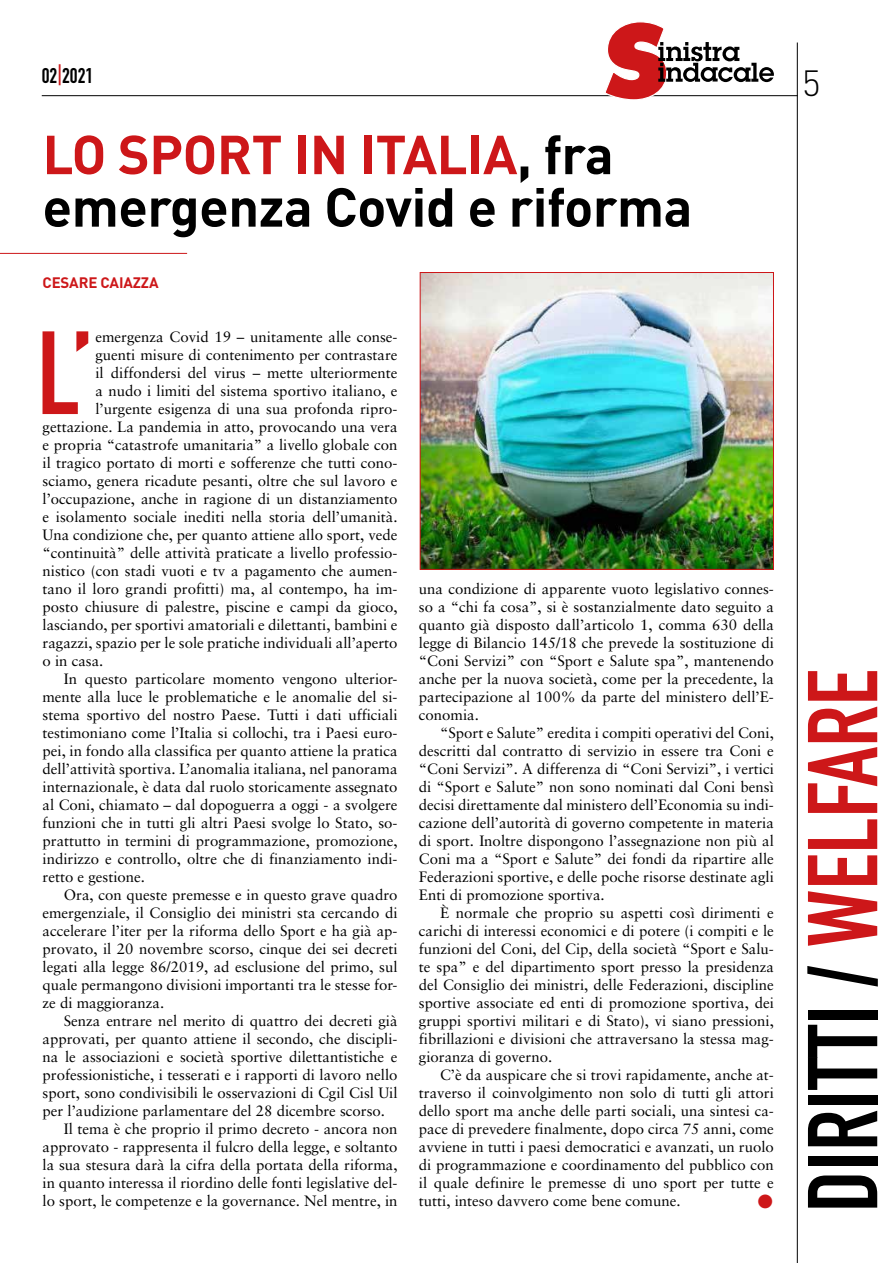
<style>
.page{position:relative;width:893px;height:1263px;background:#fff}
.page>*{position:absolute;margin:0;border:0;box-sizing:border-box;transform-origin:0 0}
.t1{font:116.1px "DIN Engschrift Std";color:#cd1719}
.t2{font:97.35px "DIN Engschrift Std";color:#000}
.t3{font:700 54px/52.5px "DIN";letter-spacing:-.01em;color:#000}
.t4{font:300 36px "DIN";color:#000}
.t5{font:21px "DIN Engschrift Std";color:#000}
.t6{font:15px/18px "Sabon";color:#000;text-align:justify}
.t7{font:700 15px "DIN";letter-spacing:-.01em;color:#cd1719}
.t8{font:15px "Zapf Dingbats IT Cby BT";color:#cd1719}
.s1{color:#cd1719}
</style>
<div class="page">
<hr style="left:42px;top:95px;width:756px;height:1px;background:#000">
<svg style="left:603px;top:22px;width:171px;height:78px"></svg>
<hr style="left:797px;top:43px;width:1px;height:1220px;background:#000">
<hr style="left:0;top:253px;width:187px;height:1px;background:#cd1719">
<img style="left:422px;top:274px;width:350px;height:294px">
<div style="left:420px;top:272px;width:354px;height:298px;border:1px solid #cd1719"></div>
<h3 class="t5" style="left:42px;top:63px;width:53px">02<span class="s1">|</span>2021</h3>
<h3 class="t4" style="left:802px;top:61px;width:20px">5</h3>
<h3 class="t3" style="left:43px;top:126px;width:651px"><span class="s1">LO SPORT IN ITALIA</span>, fra emergenza Covid e riforma</h3>
<p class="t7" style="left:43px;top:273px;width:118px">CESARE CAIAZZA</p>
<h1 class="t1" style="left:37px;top:305px;width:58px">L’</h1>
<p class="t6" style="left:95px;top:328px;width:304px">emergenza Covid 19 – unitamente alle conse-</p>
<p class="t6" style="left:95px;top:346px;width:304px">guenti misure di contenimento per contrastare</p>
<p class="t6" style="left:95px;top:364px;width:304px">il diffondersi del virus – mette ulteriormente</p>
<p class="t6" style="left:95px;top:382px;width:304px">a nudo i limiti del sistema sportivo italiano, e</p>
<p class="t6" style="left:95px;top:400px;width:304px">l’urgente esigenza di una sua profonda ripro-</p>
<p class="t6" style="left:43px;top:418px;width:357px">gettazione. La pandemia in atto, provocando una vera</p>
<p class="t6" style="left:43px;top:436px;width:357px">e propria “catastrofe umanitaria” a livello globale con</p>
<p class="t6" style="left:43px;top:454px;width:357px">il tragico portato di morti e sofferenze che tutti cono-</p>
<p class="t6" style="left:43px;top:472px;width:356px">sciamo, genera ricadute pesanti, oltre che sul lavoro e</p>
<p class="t6" style="left:43px;top:490px;width:357px">l’occupazione, anche in ragione di un distanziamento</p>
<p class="t6" style="left:43px;top:508px;width:357px">e isolamento sociale inediti nella storia dell’umanità.</p>
<p class="t6" style="left:43px;top:526px;width:357px">Una condizione che, per quanto attiene allo sport, vede</p>
<p class="t6" style="left:43px;top:544px;width:357px">“continuità” delle attività praticate a livello professio-</p>
<p class="t6" style="left:43px;top:562px;width:357px">nistico (con stadi vuoti e tv a pagamento che aumen-</p>
<p class="t6" style="left:43px;top:580px;width:357px">tano il loro grandi profitti) ma, al contempo, ha im-</p>
<p class="t6" style="left:43px;top:598px;width:356px">posto chiusure di palestre, piscine e campi da gioco,</p>
<p class="t6" style="left:43px;top:616px;width:357px">lasciando, per sportivi amatoriali e dilettanti, bambini e</p>
<p class="t6" style="left:43px;top:634px;width:357px">ragazzi, spazio per le sole pratiche individuali all’aperto</p>
<p class="t6" style="left:43px;top:652px;width:62px">o in casa.</p>
<p class="t6" style="left:64px;top:670px;width:335px">In questo particolare momento vengono ulterior-</p>
<p class="t6" style="left:43px;top:688px;width:357px">mente alla luce le problematiche e le anomalie del si-</p>
<p class="t6" style="left:43px;top:706px;width:356px">stema sportivo del nostro Paese. Tutti i dati ufficiali</p>
<p class="t6" style="left:43px;top:724px;width:357px">testimoniano come l’Italia si collochi, tra i Paesi euro-</p>
<p class="t6" style="left:43px;top:742px;width:357px">pei, in fondo alla classifica per quanto attiene la pratica</p>
<p class="t6" style="left:43px;top:760px;width:357px">dell’attività sportiva. L’anomalia italiana, nel panorama</p>
<p class="t6" style="left:43px;top:778px;width:357px">internazionale, è data dal ruolo storicamente assegnato</p>
<p class="t6" style="left:43px;top:796px;width:357px">al Coni, chiamato – dal dopoguerra a oggi - a svolgere</p>
<p class="t6" style="left:43px;top:814px;width:357px">funzioni che in tutti gli altri Paesi svolge lo Stato, so-</p>
<p class="t6" style="left:43px;top:832px;width:357px">prattutto in termini di programmazione, promozione,</p>
<p class="t6" style="left:43px;top:850px;width:357px">indirizzo e controllo, oltre che di finanziamento indi-</p>
<p class="t6" style="left:43px;top:868px;width:104px">retto e gestione.</p>
<p class="t6" style="left:64px;top:886px;width:335px">Ora, con queste premesse e in questo grave quadro</p>
<p class="t6" style="left:43px;top:904px;width:357px">emergenziale, il Consiglio dei ministri sta cercando di</p>
<p class="t6" style="left:43px;top:922px;width:357px">accelerare l’iter per la riforma dello Sport e ha già ap-</p>
<p class="t6" style="left:43px;top:940px;width:357px">provato, il 20 novembre scorso, cinque dei sei decreti</p>
<p class="t6" style="left:43px;top:958px;width:357px">legati alla legge 86/2019, ad esclusione del primo, sul</p>
<p class="t6" style="left:43px;top:976px;width:357px">quale permangono divisioni importanti tra le stesse for-</p>
<p class="t6" style="left:43px;top:994px;width:123px">ze di maggioranza.</p>
<p class="t6" style="left:64px;top:1012px;width:335px">Senza entrare nel merito di quattro dei decreti già</p>
<p class="t6" style="left:43px;top:1030px;width:357px">approvati, per quanto attiene il secondo, che discipli-</p>
<p class="t6" style="left:43px;top:1048px;width:357px">na le associazioni e società sportive dilettantistiche e</p>
<p class="t6" style="left:43px;top:1066px;width:357px">professionistiche, i tesserati e i rapporti di lavoro nello</p>
<p class="t6" style="left:43px;top:1084px;width:357px">sport, sono condivisibili le osservazioni di Cgil Cisl Uil</p>
<p class="t6" style="left:43px;top:1102px;width:344px">per l’audizione parlamentare del 28 dicembre scorso.</p>
<p class="t6" style="left:64px;top:1120px;width:335px">Il tema è che proprio il primo decreto - ancora non</p>
<p class="t6" style="left:43px;top:1138px;width:357px">approvato - rappresenta il fulcro della legge, e soltanto</p>
<p class="t6" style="left:43px;top:1156px;width:357px">la sua stesura darà la cifra della portata della riforma,</p>
<p class="t6" style="left:43px;top:1174px;width:357px">in quanto interessa il riordino delle fonti legislative del-</p>
<p class="t6" style="left:43px;top:1192px;width:356px">lo sport, le competenze e la governance. Nel mentre, in</p>
<p class="t6" style="left:419px;top:580px;width:357px">una condizione di apparente vuoto legislativo connes&shy;so a “chi fa cosa”, si è sostanzialmente dato seguito a quanto già disposto dall’articolo 1, comma 630 della legge di Bilancio 145/18 che prevede la sostituzione di “Coni Servizi” con “Sport e Salute spa”, mantenendo anche per la nuova società, come per la precedente, la partecipazione al 100% da parte del ministero dell’E&shy;conomia.</p>
<p class="t6" style="left:419px;top:724px;width:357px;text-indent:21px">“Sport e Salute” eredita i compiti operativi del Coni, descritti dal contratto di servizio in essere tra Coni e “Coni Servizi”. A differenza di “Coni Servizi”, i vertici di “Sport e Salute” non sono nominati dal Coni bensì decisi direttamente dal ministero dell’Economia su indi&shy;cazione dell’autorità di governo competente in materia di sport. Inoltre dispongono l’assegnazione non più al Coni ma a “Sport e Salute” dei fondi da ripartire alle Federazioni sportive, e delle poche risorse destinate agli Enti di promozione sportiva.</p>
<p class="t6" style="left:419px;top:904px;width:357px;text-indent:21px">È normale che proprio su aspetti così dirimenti e carichi di interessi economici e di potere (i compiti e le funzioni del Coni, del Cip, della società “Sport e Salu&shy;te spa” e del dipartimento sport presso la presidenza del Consiglio dei ministri, delle Federazioni, discipline sportive associate ed enti di promozione sportiva, dei gruppi sportivi militari e di Stato), vi siano pressioni, fibrillazioni e divisioni che attraversano la stessa mag&shy;gioranza di governo.</p>
<p class="t6" style="left:419px;top:1066px;width:357px;text-indent:21px">C’è da auspicare che si trovi rapidamente, anche at&shy;traverso il coinvolgimento non solo di tutti gli attori dello sport ma anche delle parti sociali, una sintesi ca&shy;pace di prevedere finalmente, dopo circa 75 anni, come avviene in tutti i paesi democratici e avanzati, un ruolo di programmazione e coordinamento del pubblico con il quale definire le premesse di uno sport per tutte e tutti, inteso davvero come bene comune.</p>
<p class="t8" style="left:758px;top:1194px;width:16px">●</p>
<h2 class="t2" style="left:786px;top:1212px;width:544px;rotate:-90deg">DIRITTI / <span class="s1">WELFARE</span></h2>
</div>
